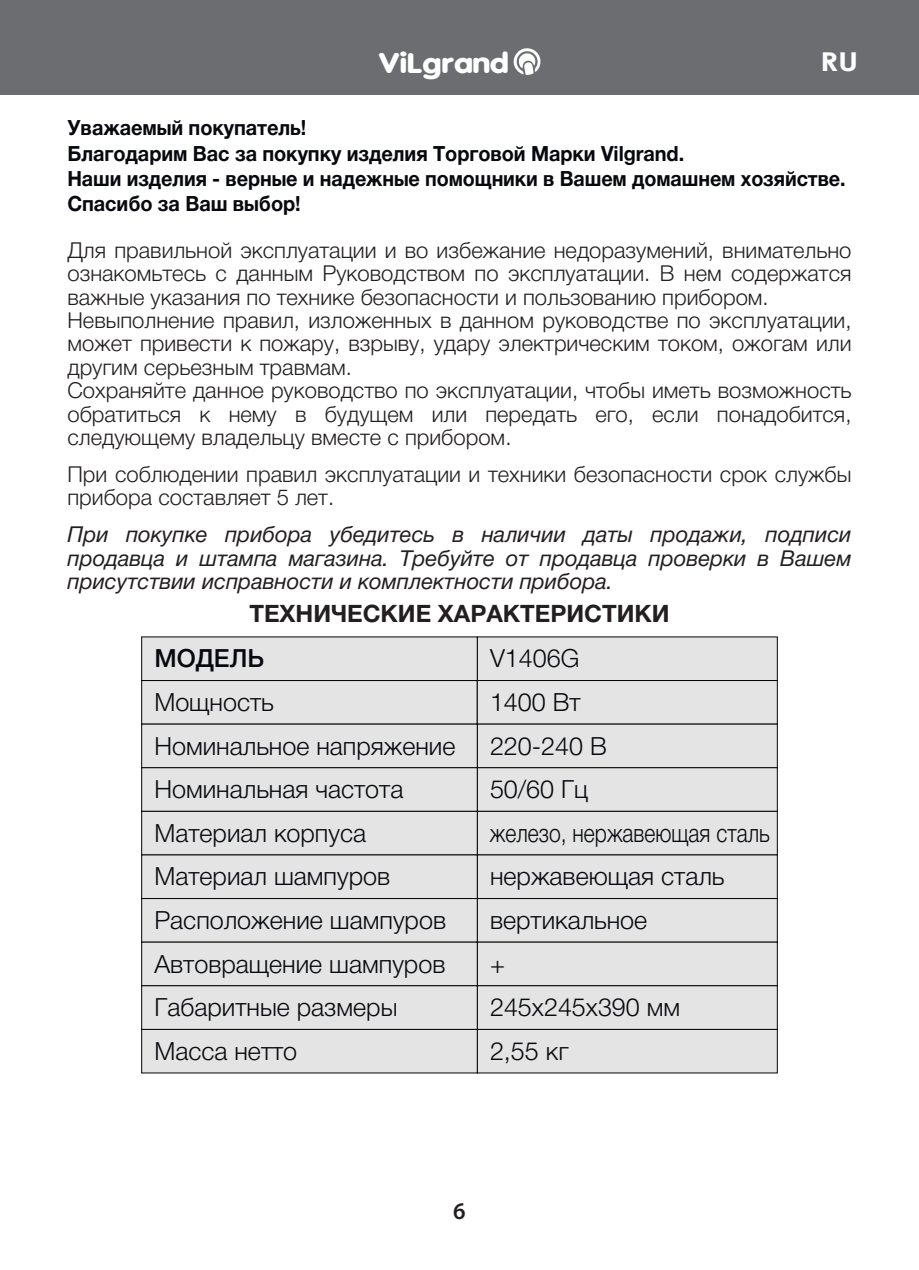
<style>
.page{position:relative;width:919px;height:1270px;background:#fff}
.page>*{position:absolute;margin:0;border:0;box-sizing:border-box;transform-origin:0 0}
.t1{font:700 27px "VAG World";color:#fff;scale:1.21 1}
.t2{font:700 26px "Century Gothic";color:#fff;scale:1.21 1}
.t3{font:300 25.2px/43.6px "Helvetica Neue Cyr";color:#07090e}
.t4{font:500 25.2px "Helvetica Neue Cyr";color:#07090e}
.t5{font:700 24px "Helvetica Neue Cyr";color:#231f20}
.t6{font:600 24px "Myriad Pro";color:#231f20}
.t7{font:300 22px/23.4px "Helvetica Neue Cyr";color:#231f20}
.t8{font:italic 22px/23.4px "Helvetica Neue Cyr";color:#231f20;text-align:justify}
.t9{font:700 21px/25.2px "Helvetica Neue Cyr";letter-spacing:-.005em;color:#07090e;scale:.95 1}
</style>
<div class="page">
<div style="left:0;top:0;width:918px;height:95px;background:#6c6d70"></div>
<svg style="left:513px;top:48px;width:28px;height:27px"></svg>
<div style="left:141px;top:680px;width:336px;height:44px;background:#e3e4e3"></div>
<div style="left:477px;top:637px;width:300px;height:44px;background:#e3e4e3"></div>
<div style="left:477px;top:680px;width:300px;height:44px;background:#e3e4e3;border:1px solid #050504"></div>
<div style="left:477px;top:724px;width:300px;height:44px;background:#e3e4e3"></div>
<div style="left:477px;top:767px;width:300px;height:45px;background:#e3e4e3;border:1px solid #050504"></div>
<div style="left:477px;top:811px;width:300px;height:44px;background:#e3e4e3;border:1px solid #050504"></div>
<div style="left:477px;top:855px;width:300px;height:44px;background:#e3e4e3"></div>
<div style="left:477px;top:1029px;width:300px;height:44px;background:#e3e4e3"></div>
<div style="left:141px;top:637px;width:336px;height:44px;background:#e3e4e3;border:1px solid #050504"></div>
<div style="left:141px;top:724px;width:336px;height:44px;background:#e3e4e3"></div>
<div style="left:141px;top:767px;width:336px;height:45px;background:#e3e4e3;border:1px solid #050504"></div>
<div style="left:141px;top:811px;width:336px;height:44px;background:#e3e4e3;border:1px solid #050504"></div>
<div style="left:141px;top:1029px;width:336px;height:44px;background:#e3e4e3"></div>
<div style="left:141px;top:855px;width:336px;height:44px;background:#e3e4e3"></div>
<div style="left:477px;top:898px;width:300px;height:44px;background:#e3e4e3;border:1px solid #050504"></div>
<div style="left:141px;top:898px;width:336px;height:44px;background:#e3e4e3;border:1px solid #050504"></div>
<div style="left:477px;top:942px;width:300px;height:44px;background:#e3e4e3"></div>
<div style="left:141px;top:942px;width:336px;height:44px;background:#e3e4e3"></div>
<div style="left:477px;top:985px;width:300px;height:45px;background:#e3e4e3;border:1px solid #050504"></div>
<div style="left:141px;top:985px;width:336px;height:45px;background:#e3e4e3;border:1px solid #050504"></div>
<p class="t1" style="left:378px;top:48px;width:109px">ViLgrand</p>
<p class="t2" style="left:820px;top:41px;width:33px">RU</p>
<p class="t9" style="left:67px;top:116px;width:820px">Уважаемый покупатель!<br>Благодарим Вас за покупку изделия Торговой Марки Vilgrand.<br>Наши изделия - верные и надежные помощники в Вашем домашнем хозяйстве.<br>Спасибо за Ваш выбор!</p>
<p class="t7" style="left:67px;top:239px;width:785px">Для правильной эксплуатации и во избежание недоразумений, внимательно ознакомьтесь с данным Руководством по эксплуатации. B нем содержатся важные указания пo технике безопасности и пользованию прибором.<br>Невыполнение правил, изложенных в данном руководстве по эксплуатации, может привести к пожару, взрыву, удару электрическим током, ожогам или другим серьезным травмам.<br>Сохраняйте данное руководство по эксплуатации, чтобы иметь возможность обратиться к нему в будущем или передать его, если понадобится, следующему владельцу вместе с прибором.</p>
<p class="t7" style="left:67px;top:463px;width:785px">При соблюдении правил эксплуатации и техники безопасности срок службы прибора составляет 5 лет.</p>
<p class="t8" style="left:67px;top:523px;width:785px">При покупке прибора убедитесь в наличии даты продажи, подписи продавца и штампа магазина. Требуйте от продавца проверки в Вашем присутствии исправности и комплектности прибора.</p>
<p class="t5" style="left:249px;top:600px;width:422px">ТЕХНИЧЕСКИЕ ХАРАКТЕРИСТИКИ</p>
<p class="t4" style="left:154px;top:645px;width:111px">МОДЕЛЬ</p>
<p class="t3" style="left:154px;top:681px;width:121px">Мощность</p>
<p class="t3" style="left:154px;top:724px;width:302px">Номинальное напряжение<br>Номинальная частота<br>Материал корпуса</p>
<p class="t3" style="left:154px;top:855px;width:293px">Материал шампуров<br>Расположение шампуров</p>
<p class="t3" style="left:490px;top:637px;width:281px">V1406G<br>1400 Вт<br>220-240 В<br>50/60 Гц<br>железо, нержавеющая сталь нержавеющая сталь</p>
<p class="t3" style="left:490px;top:899px;width:159px">вертикальное</p>
<p class="t3" style="left:154px;top:942px;width:292px">Автовращение шампуров</p>
<p class="t3" style="left:490px;top:942px;width:17px">+</p>
<p class="t3" style="left:154px;top:986px;width:244px">Габаритные размеры</p>
<p class="t3" style="left:490px;top:986px;width:192px">245х245х390 мм</p>
<p class="t3" style="left:154px;top:1029px;width:144px">Масса нетто</p>
<p class="t3" style="left:490px;top:1029px;width:80px">2,55 кг</p>
<p class="t6" style="left:453px;top:1196px;width:14px">6</p>
</div>
